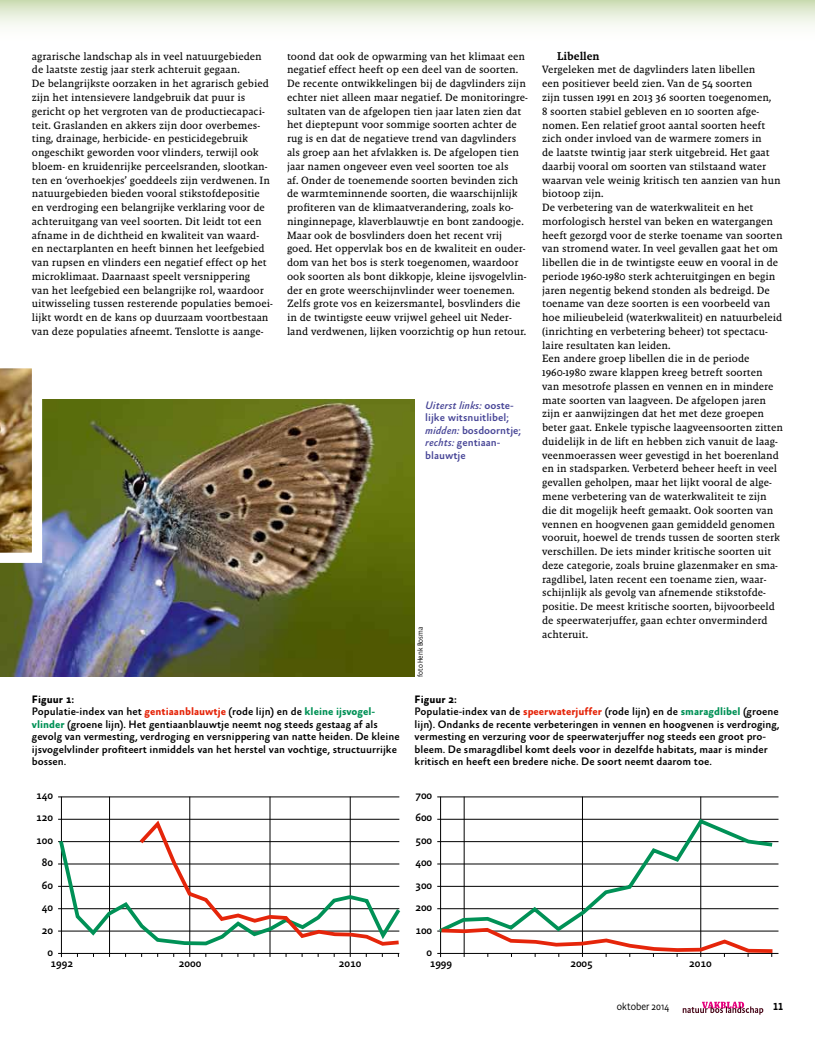
<style>
.page{position:relative;width:815px;height:1046px;background:#fff}
.page>*{position:absolute;margin:0;border:0;box-sizing:border-box;transform-origin:0 0}
.t1{font:11.5px "Malaga Med";color:#000}
.t2{font:500 11px/22.5px "Absara Sans";color:#000}
.t3{font:500 11px/12.5px "Absara Sans";color:#484697}
.t4{font:10.75px/13.8px "Malaga Reg";color:#000}
.t5{font:300 10.38px "Absara Sans Head";color:#000}
.t6{font:500 10.38px "Absara Sans TF Head";color:#000}
.t7{font:300 7.5px "Absara Sans LF Head";color:#000}
.s1{font-style:italic}
.s2{font-weight:700}
.s3{font-weight:700;color:#e5250a}
.s4{font-weight:700;color:#009156}
</style>
<div class="page">
<svg style="left:0;top:0;width:815px;height:26px"></svg>
<img style="left:0;top:399px;width:415px;height:277px">
<hr style="left:61px;top:796px;width:1px;height:160px;background:#000">
<hr style="left:109px;top:796px;width:1px;height:160px;background:#000">
<hr style="left:189px;top:796px;width:1px;height:160px;background:#000">
<hr style="left:270px;top:796px;width:1px;height:160px;background:#000">
<hr style="left:350px;top:796px;width:1px;height:160px;background:#000">
<hr style="left:58px;top:796px;width:341px;height:1px;background:#000">
<hr style="left:58px;top:818px;width:341px;height:1px;background:#000">
<hr style="left:58px;top:952px;width:341px;height:1px;background:#000">
<svg style="left:58px;top:836px;width:78px;height:111px"></svg>
<svg style="left:136px;top:817px;width:265px;height:130px"></svg>
<hr style="left:464px;top:796px;width:1px;height:160px;background:#000">
<hr style="left:582px;top:796px;width:1px;height:160px;background:#000">
<hr style="left:700px;top:796px;width:1px;height:160px;background:#000">
<hr style="left:440px;top:796px;width:1px;height:160px;background:#000">
<hr style="left:437px;top:796px;width:341px;height:1px;background:#000">
<hr style="left:437px;top:818px;width:341px;height:1px;background:#000">
<hr style="left:437px;top:841px;width:341px;height:1px;background:#000">
<hr style="left:437px;top:863px;width:341px;height:1px;background:#000">
<hr style="left:437px;top:885px;width:341px;height:1px;background:#000">
<hr style="left:437px;top:908px;width:341px;height:1px;background:#000">
<hr style="left:437px;top:930px;width:341px;height:1px;background:#000">
<hr style="left:437px;top:952px;width:341px;height:1px;background:#000">
<svg style="left:437px;top:816px;width:339px;height:116px"></svg>
<svg style="left:438px;top:925px;width:338px;height:31px"></svg>
<svg style="left:0;top:368px;width:42px;height:195px"></svg>
<svg style="left:683px;top:1001px;width:80px;height:13px"></svg>
<p class="t4" style="left:32px;top:49px;width:242px">agrarische landschap als in veel natuurgebieden de laatste zestig jaar sterk achteruit gegaan.<br>De belangrijkste oorzaken in het agrarisch gebied zijn het intensievere landgebruik dat puur is gericht op het vergroten van de productiecapaci&shy;teit. Graslanden en akkers zijn door overbemes&shy;ting, drainage, herbicide- en pesticidegebruik ongeschikt geworden voor vlinders, terwijl ook bloem- en kruidenrijke perceelsranden, slootkan&shy;ten en ‘overhoekjes’ goeddeels zijn verdwenen. In natuurgebieden bieden vooral stikstofdepositie en verdroging een belangrijke verklaring voor de achteruitgang van veel soorten. Dit leidt tot een afname in de dichtheid en kwaliteit van waard&shy;en nectarplanten en heeft binnen het leefgebied van rupsen en vlinders een negatief effect op het microklimaat. Daarnaast speelt versnippering<br>van het leefgebied een belangrijke rol, waardoor uitwisseling tussen resterende populaties bemoei&shy;lijkt wordt en de kans op duurzaam voortbestaan van deze populaties afneemt. Tenslotte is aange-</p>
<p class="t4" style="left:287px;top:49px;width:242px">toond dat ook de opwarming van het klimaat een negatief effect heeft op een deel van de soorten.<br>De recente ontwikkelingen bij de dagvlinders zijn echter niet alleen maar negatief. De monitoringre&shy;sultaten van de afgelopen tien jaar laten zien dat het dieptepunt voor sommige soorten achter de rug is en dat de negatieve trend van dagvlinders als groep aan het afvlakken is. De afgelopen tien jaar namen ongeveer even veel soorten toe als<br>af. Onder de toenemende soorten bevinden zich de warmteminnende soorten, die waarschijnlijk profiteren van de klimaatverandering, zoals ko&shy;ninginnepage, klaverblauwtje en bont zandoogje.<br>Maar ook de bosvlinders doen het recent vrij goed. Het oppervlak bos en de kwaliteit en ouder&shy;dom van het bos is sterk toegenomen, waardoor ook soorten als bont dikkopje, kleine ijsvogelvlin&shy;der en grote weerschijnvlinder weer toenemen.<br>Zelfs grote vos en keizersmantel, bosvlinders die in de twintigste eeuw vrijwel geheel uit Neder&shy;land verdwenen, lijken voorzichtig op hun retour.</p>
<p class="t1" style="left:557px;top:49px;width:44px">Libellen</p>
<p class="t4" style="left:542px;top:63px;width:242px">Vergeleken met de dagvlinders laten libellen<br>een positiever beeld zien. Van de 54 soorten<br>zijn tussen 1991 en 2013 36 soorten toegenomen,<br>8 soorten stabiel gebleven en 10 soorten afge&shy;nomen. Een relatief groot aantal soorten heeft zich onder invloed van de warmere zomers in<br>de laatste twintig jaar sterk uitgebreid. Het gaat daarbij vooral om soorten van stilstaand water waarvan vele weinig kritisch ten aanzien van hun biotoop zijn.<br>De verbetering van de waterkwaliteit en het morfologisch herstel van beken en watergangen heeft gezorgd voor de sterke toename van soorten van stromend water. In veel gevallen gaat het om libellen die in de twintigste eeuw en vooral in de periode 1960-1980 sterk achteruitgingen en begin jaren negentig bekend stonden als bedreigd. De toename van deze soorten is een voorbeeld van hoe milieubeleid (waterkwaliteit) en natuurbeleid (inrichting en verbetering beheer) tot spectacu&shy;laire resultaten kan leiden.<br>Een andere groep libellen die in de periode 1960-1980 zware klappen kreeg betreft soorten<br>van mesotrofe plassen en vennen en in mindere mate soorten van laagveen. De afgelopen jaren zijn er aanwijzingen dat het met deze groepen beter gaat. Enkele typische laagveensoorten zitten duidelijk in de lift en hebben zich vanuit de laag&shy;veenmoerassen weer gevestigd in het boerenland en in stadsparken. Verbeterd beheer heeft in veel gevallen geholpen, maar het lijkt vooral de alge&shy;mene verbetering van de waterkwaliteit te zijn die dit mogelijk heeft gemaakt. Ook soorten van vennen en hoogvenen gaan gemiddeld genomen vooruit, hoewel de trends tussen de soorten sterk verschillen. De iets minder kritische soorten uit deze categorie, zoals bruine glazenmaker en sma&shy;ragdlibel, laten recent een toename zien, waar&shy;schijnlijk als gevolg van afnemende stikstofde&shy;positie. De meest kritische soorten, bijvoorbeeld de speerwaterjuffer, gaan echter onverminderd achteruit.</p>
<p class="t3" style="left:425px;top:399px;width:97px"><span class="s1">Uiterst links:</span> ooste&shy;lijke witsnuitlibel; <span class="s1">midden:</span> bosdoorntje; <span class="s1">rechts:</span> gentiaan&shy;blauwtje</p>
<p class="t7" style="left:416px;top:677px;width:52px;rotate:-90deg">foto Henk Bosma</p>
<p class="t2" style="left:32px;top:693px;width:369px;line-height:12.5px"><span class="s2">Figuur 1:<br></span>Populatie-index van het <span class="s3">gentiaanblauwtje</span> (rode lijn) en de <span class="s4">kleine ijsvogel&shy;vlinder</span> (groene lijn). Het gentiaanblauwtje neemt nog steeds gestaag af als gevolg van vermesting, verdroging en versnippering van natte heiden. De kleine ijsvogelvlinder profiteert inmiddels van het herstel van vochtige, structuurrijke bossen.</p>
<p class="t2" style="left:415px;top:693px;width:366px;line-height:12.5px"><span class="s2">Figuur 2:<br></span>Populatie-index van de <span class="s3">speerwaterjuffer</span> (rode lijn) en de <span class="s4">smaragdlibel</span> (groene lijn). Ondanks de recente verbeteringen in vennen en hoogvenen is verdroging, vermesting en verzuring voor de speerwaterjuffer nog steeds een groot pro&shy;bleem. De smaragdlibel komt deels voor in dezelfde habitats, maar is minder kritisch en heeft een bredere niche. De soort neemt daarom toe.</p>
<p class="t2" style="left:36px;top:784px;width:18px;text-align:right">140<br>120<br>100<br>80<br>60<br>40<br>20<br>0</p>
<p class="t2" style="left:51px;top:952px;width:24px">1992</p>
<p class="t2" style="left:179px;top:952px;width:24px">2000</p>
<p class="t2" style="left:339px;top:952px;width:24px">2010</p>
<p class="t2" style="left:415px;top:784px;width:18px;text-align:right">700<br>600<br>500<br>400<br>300<br>200<br>100<br>0</p>
<p class="t2" style="left:430px;top:952px;width:24px">1999</p>
<p class="t2" style="left:570px;top:952px;width:24px">2005</p>
<p class="t2" style="left:689px;top:952px;width:24px">2010</p>
<p class="t5" style="left:617px;top:999px;width:54px">oktober 2014</p>
<p class="t6" style="left:773px;top:999px;width:11px">11</p>
</div>
